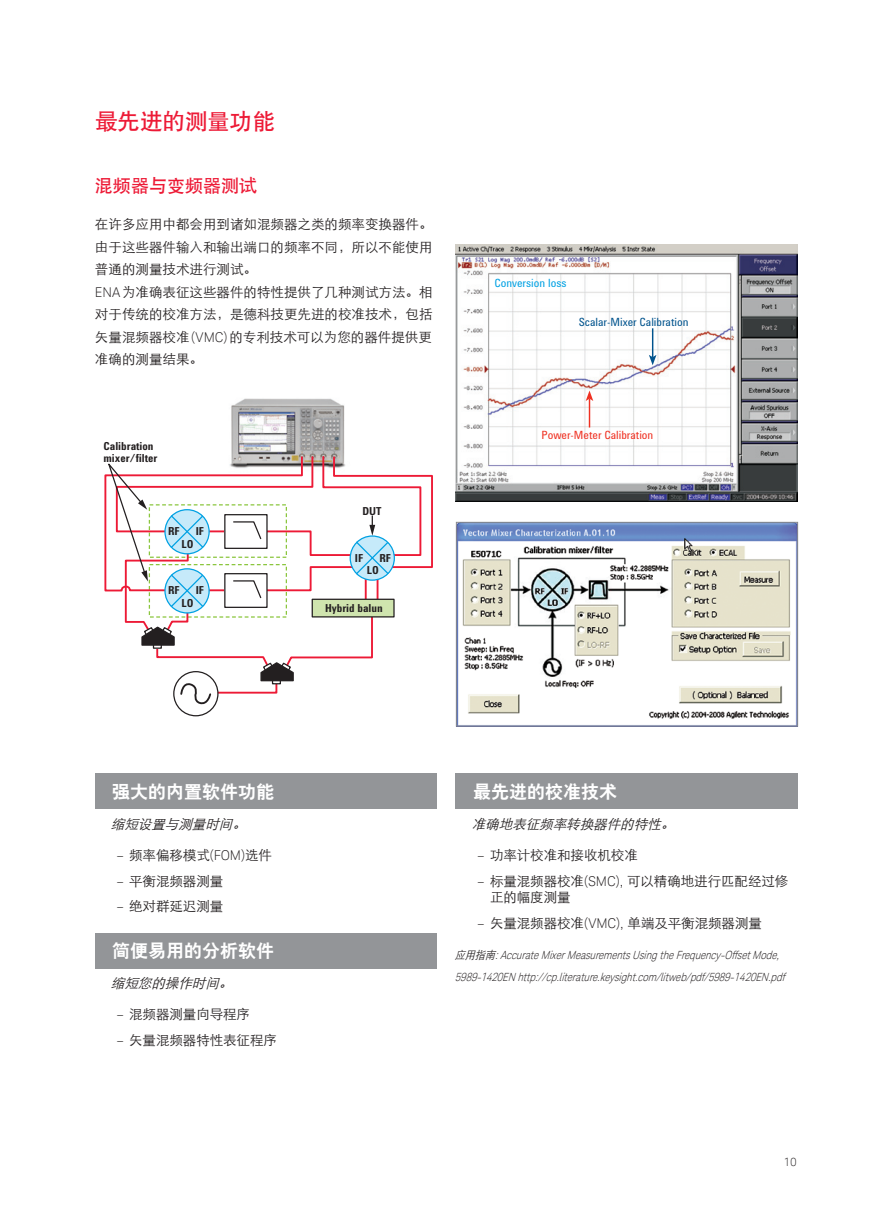
<style>
.page{position:relative;width:893px;height:1212px;background:#fff}
.page>*{position:absolute;margin:0;border:0;box-sizing:border-box;transform-origin:0 0}
.t1{font:22.5px "H Yb 1 gj";color:#ed1a36}
.t2{font:18px "H Yb 2 gj";color:#fff}
.t3{font:18px "H Yb 1 gj";color:#ed1a36}
.t4{font:13.5px/22.5px "ST Xihei";color:#231f20}
.t5{font:italic 13.5px "ST Xihei";color:#231f20}
.t6{font:11.7px "Agilent Condensed CFF";color:#00538d}
.t7{font:11.7px "Agilent Condensed CFF";color:#ef3122}
.t8{font:11.7px "Agilent Condensed CFF";color:#00a1e3}
.t9{font:italic 300 11.25px/22px "Keysight Sans";color:#231f20;scale:.9 1}
.t10{font:700 11.25px/12px "Agilent Condensed CFF";color:#231f20}
.t11{font:300 11.25px "Keysight Sans";color:#231f20}
.s1{font-family:"Keysight Sans";font-weight:300}
.s2{font-family:"ST Xihei";font-weight:400}
</style>
<div class="page">
<img style="left:231px;top:398px;width:114px;height:57px">
<svg style="left:104px;top:474px;width:329px;height:118px"></svg>
<svg style="left:174px;top:672px;width:44px;height:44px"></svg>
<svg style="left:106px;top:455px;width:316px;height:253px"></svg>
<img style="left:458px;top:524px;width:338px;height:200px">
<div style="left:456px;top:522px;width:342px;height:204px;border:1px solid #87898c"></div>
<img style="left:456px;top:245px;width:342px;height:256px">
<svg style="left:586px;top:390px;width:7px;height:37px"></svg>
<svg style="left:649px;top:328px;width:7px;height:37px"></svg>
<div style="left:95px;top:933px;width:342px;height:35px;background:#939598"></div>
<div style="left:456px;top:774px;width:342px;height:35px;background:#939598"></div>
<div style="left:95px;top:774px;width:342px;height:35px;background:#939598"></div>
<h1 class="t1" style="left:95px;top:110px;width:181px">最先进的测量功能</h1>
<h2 class="t3" style="left:95px;top:176px;width:164px">混频器与变频器测试</h2>
<p class="t4" style="left:95px;top:213px;width:339px">在许多应用中都会用到诸如混频器之类的频率变换器件。由于这些器件输入和输出端口的频率不同，所以不能使用普通的测量技术进行测试。<br><span class="s1">ENA</span>为准确表征这些器件的特性提供了几种测试方法。相对于传统的校准方法，是德科技更先进的校准技术，包括矢量混频器校准<span class="s1">(VMC)</span>的专利技术可以为您的器件提供更准确的测量结果。</p>
<p class="t10" style="left:103px;top:440px;width:55px">Calibration mixer/filter</p>
<p class="t10" style="left:168px;top:525px;width:13px">RF</p>
<p class="t10" style="left:196px;top:525px;width:10px">IF</p>
<p class="t10" style="left:182px;top:538px;width:14px">LO</p>
<p class="t10" style="left:168px;top:584px;width:13px">RF</p>
<p class="t10" style="left:196px;top:584px;width:10px">IF</p>
<p class="t10" style="left:182px;top:597px;width:14px">LO</p>
<p class="t10" style="left:362px;top:504px;width:21px">DUT</p>
<p class="t10" style="left:355px;top:551px;width:10px">IF</p>
<p class="t10" style="left:379px;top:551px;width:13px">RF</p>
<p class="t10" style="left:367px;top:564px;width:14px">LO</p>
<p class="t10" style="left:325px;top:601px;width:59px">Hybrid balun</p>
<p class="t8" style="left:494px;top:274px;width:74px">Conversion loss</p>
<p class="t6" style="left:579px;top:313px;width:111px">Scalar-Mixer Calibration</p>
<p class="t7" style="left:541px;top:426px;width:113px">Power-Meter Calibration</p>
<h2 class="t2" style="left:112px;top:782px;width:163px">强大的内置软件功能</h2>
<p class="t5" style="left:111px;top:817px;width:140px">缩短设置与测量时间。</p>
<p class="t4" style="left:116px;top:843px;width:157px"><span class="s1">–</span> 频率偏移模式<span class="s1">(FOM)</span>选件</p>
<p class="t4" style="left:116px;top:869px;width:108px"><span class="s1">–</span> 平衡混频器测量</p>
<p class="t4" style="left:116px;top:895px;width:108px"><span class="s1">–</span> 绝对群延迟测量</p>
<h2 class="t2" style="left:112px;top:942px;width:163px">简便易用的分析软件</h2>
<p class="t5" style="left:111px;top:977px;width:127px">缩短您的操作时间。</p>
<p class="t4" style="left:116px;top:1003px;width:135px"><span class="s1">–</span> 混频器测量向导程序</p>
<p class="t4" style="left:116px;top:1029px;width:162px"><span class="s1">–</span> 矢量混频器特性表征程序</p>
<h2 class="t2" style="left:473px;top:782px;width:145px">最先进的校准技术</h2>
<p class="t5" style="left:472px;top:817px;width:208px">准确地表征频率转换器件的特性。</p>
<p class="t4" style="left:477px;top:843px;width:162px"><span class="s1">–</span> 功率计校准和接收机校准</p>
<p class="t4" style="left:490px;top:872px;width:300px;line-height:16.5px;text-indent:-13px"><span class="s1">–</span> 标量混频器校准<span class="s1">(SMC),</span> 可以精确地进行匹配经过修正的幅度测量</p>
<p class="t4" style="left:477px;top:912px;width:286px"><span class="s1">–</span> 矢量混频器校准<span class="s1">(VMC),</span> 单端及平衡混频器测量</p>
<p class="t9" style="left:455px;top:944px;width:372px"><span class="s2">应用指南</span>: Accurate Mixer Measurements Using the Frequency-Offset Mode,<br>5989-1420EN http://cp.literature.keysight.com/litweb/pdf/5989-1420EN.pdf</p>
<p class="t11" style="left:784px;top:1156px;width:14px">10</p>
</div>
